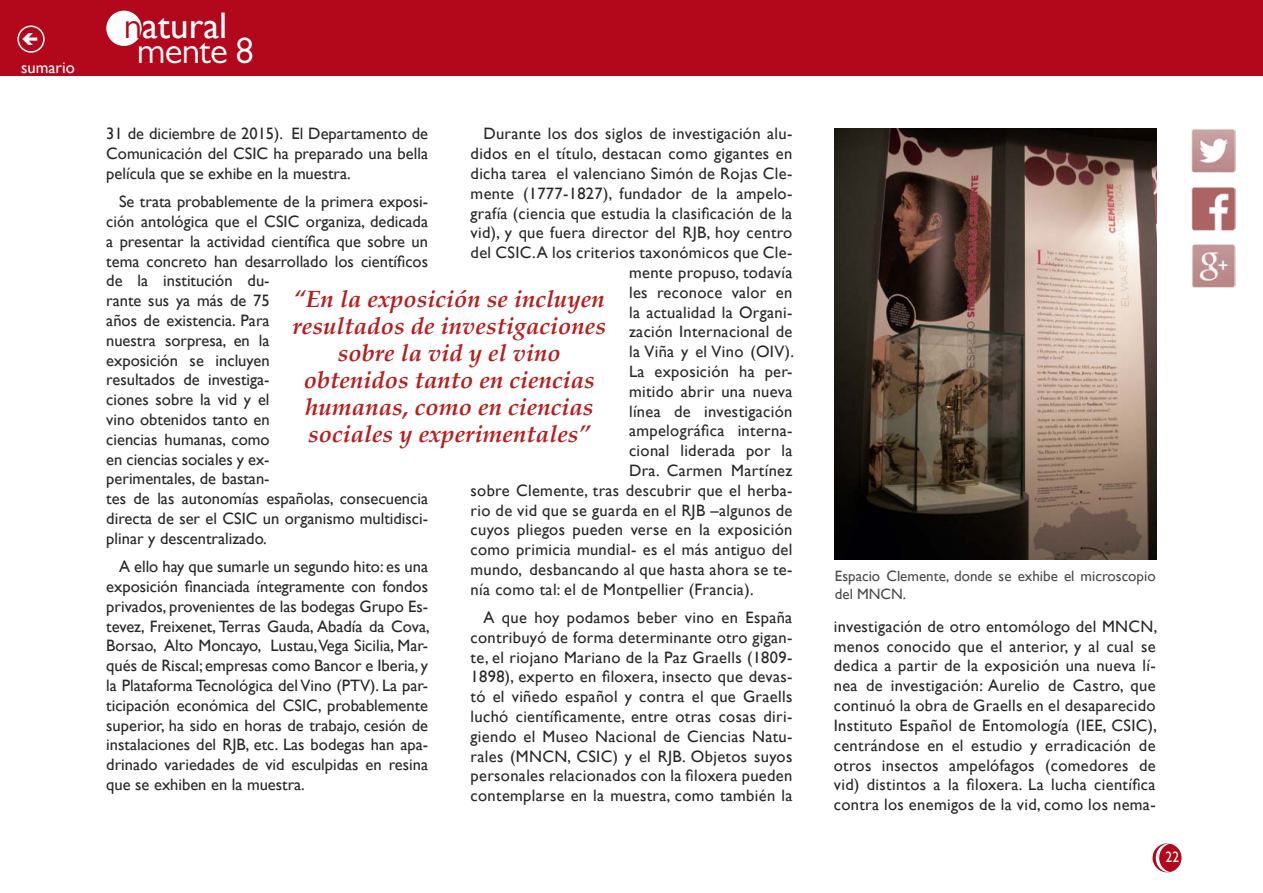
<style>
.page{position:relative;width:1263px;height:893px;background:#fff}
.page>*{position:absolute;margin:0;border:0;box-sizing:border-box;transform-origin:0 0}
.t1{font:37.05px "Gill Sans";color:#fff}
.t2{font:37.05px "Gill Sans MT Pro";letter-spacing:-.02em;color:#fff}
.t3{font:italic 700 24px/27px "Palatino";color:#b61f1f;text-align:center}
.t4{font:16.5px/19.8px "Gill Sans";letter-spacing:.02em;color:#282829;text-align:justify}
.t5{font:16.5px/19.8px "Gill Sans";color:#282829}
.t6{font:16.5px "Gill Sans";color:#fff}
.t7{font:15px/18px "Gill Sans";color:#4b4b4d}
.t8{font:15px "Gill Sans";color:#fff;scale:.9 1}
.s1{font-family:"Gill Sans MT Pro";color:#b3071b}
</style>
<div class="page">
<div style="left:1153px;top:844px;width:28px;height:28px;background:#b3071b;border-radius:50%"></div>
<div style="left:1152px;top:843px;width:29px;height:29px;border:2px solid #b3071b;border-radius:50%"></div>
<div style="left:0;top:0;width:1263px;height:76px;background:#b3071b"></div>
<div style="left:107px;top:11px;width:34px;height:34px;background:#fff;border-radius:50%"></div>
<div style="left:106px;top:11px;width:36px;height:35px;border:2px solid #fff;border-radius:50%"></div>
<svg style="left:1156px;top:843px;width:15px;height:29px"></svg>
<div style="left:17px;top:26px;width:28px;height:27px;border:2px solid #fff;border-radius:50%"></div>
<img style="left:1191px;top:187px;width:44px;height:43px">
<img style="left:1191px;top:129px;width:44px;height:44px">
<img style="left:1191px;top:244px;width:44px;height:44px">
<img style="left:835px;top:129px;width:322px;height:431px">
<p class="t6" style="left:21px;top:58px;width:55px">sumario</p>
<h1 class="t1" style="left:124px;top:4px;width:105px"><span class="s1">n</span>atural</h1>
<h1 class="t2" style="left:137px;top:28px;width:119px">mente 8</h1>
<p class="t4" style="left:483px;top:124px;width:311px">Durante los dos siglos de investigación alu-</p>
<p class="t4" style="left:471px;top:144px;width:323px">didos en el título, destacan como gigantes en</p>
<p class="t4" style="left:471px;top:164px;width:323px">dicha tarea el valenciano Simón de Rojas Cle-</p>
<p class="t4" style="left:471px;top:184px;width:323px">mente (1777-1827), fundador de la ampelo-</p>
<p class="t4" style="left:471px;top:203px;width:323px">grafía (ciencia que estudia la clasificación de la</p>
<p class="t4" style="left:471px;top:223px;width:323px">vid), y que fuera director del RJB, hoy centro</p>
<p class="t4" style="left:471px;top:243px;width:323px">del CSIC. A los criterios taxonómicos que Cle-</p>
<p class="t4" style="left:629px;top:263px;width:165px">mente propuso, todavía</p>
<p class="t4" style="left:629px;top:283px;width:165px">les reconoce valor en</p>
<p class="t4" style="left:629px;top:302px;width:165px">la actualidad la Organi-</p>
<p class="t4" style="left:629px;top:322px;width:165px">zación Internacional de</p>
<p class="t4" style="left:629px;top:342px;width:166px">la Viña y el Vino (OIV).</p>
<p class="t4" style="left:629px;top:362px;width:165px">La exposición ha per-</p>
<p class="t4" style="left:629px;top:382px;width:165px">mitido abrir una nueva</p>
<p class="t4" style="left:629px;top:401px;width:165px">línea de investigación</p>
<p class="t4" style="left:629px;top:421px;width:165px">ampelográfica interna-</p>
<p class="t4" style="left:629px;top:441px;width:165px">cional liderada por la</p>
<p class="t4" style="left:629px;top:461px;width:165px">Dra. Carmen Martínez</p>
<p class="t4" style="left:471px;top:481px;width:323px">sobre Clemente, tras descubrir que el herba-</p>
<p class="t4" style="left:471px;top:500px;width:323px">rio de vid que se guarda en el RJB –algunos de</p>
<p class="t4" style="left:471px;top:520px;width:323px">cuyos pliegos pueden verse en la exposición</p>
<p class="t4" style="left:471px;top:540px;width:323px">como primicia mundial- es el más antiguo del</p>
<p class="t4" style="left:471px;top:560px;width:323px">mundo, desbancando al que hasta ahora se te-</p>
<p class="t4" style="left:471px;top:580px;width:284px">nía como tal: el de Montpellier (Francia).</p>
<p class="t4" style="left:471px;top:608px;width:323px;text-indent:13px">A que hoy podamos beber vino en España contribuyó de forma determinante otro gigan&shy;te, el riojano Mariano de la Paz Graells (1809- 1898), experto en filoxera, insecto que devas&shy;tó el viñedo español y contra el que Graells luchó científicamente, entre otras cosas diri&shy;giendo el Museo Nacional de Ciencias Natu&shy;rales (MNCN, CSIC) y el RJB. Objetos suyos personales relacionados con la filoxera pueden contemplarse en la muestra, como también la</p>
<p class="t4" style="left:106px;top:124px;width:323px">31 de diciembre de 2015). El Departamento de Comunicación del CSIC ha preparado una bella película que se exhibe en la muestra.</p>
<p class="t5" style="left:106px;top:192px;width:323px;text-indent:13px">Se trata probablemente de la primera exposi&shy;ción antológica que el CSIC organiza, dedicada a presentar la actividad científica que sobre un tema concreto han desarrollado los científicos de la institución du-<br>rante sus ya más de 75<br>años de existencia. Para<br>nuestra sorpresa, en la<br>exposición se incluyen<br>resultados de investiga-<br>ciones sobre la vid y el<br>vino obtenidos tanto en<br>ciencias humanas, como<br>en ciencias sociales y ex-<br>perimentales, de bastan-<br>tes de las autonomías españolas, consecuencia directa de ser el CSIC un organismo multidisci&shy;plinar y descentralizado.</p>
<p class="t4" style="left:106px;top:557px;width:325px;text-indent:13px">A ello hay que sumarle un segundo hito: es una exposición financiada íntegramente con fondos privados, provenientes de las bodegas Grupo Es&shy;tevez, Freixenet, Terras Gauda, Abadía da Cova, Borsao, Alto Moncayo, Lustau, Vega Sicilia, Mar&shy;qués de Riscal; empresas como Bancor e Iberia, y la Plataforma Tecnológica del Vino (PTV). La par&shy;ticipación económica del CSIC, probablemente superior, ha sido en horas de trabajo, cesión de instalaciones del RJB, etc. Las bodegas han apa&shy;drinado variedades de vid esculpidas en resina que se exhiben en la muestra.</p>
<h2 class="t3" style="left:293px;top:286px;width:315px">“En la exposición se incluyen resultados de investigaciones sobre la vid y el vino obtenidos tanto en ciencias humanas, como en ciencias sociales y experimentales”</h2>
<p class="t7" style="left:835px;top:567px;width:322px">Espacio Clemente, donde se exhibe el microscopio del MNCN.</p>
<p class="t4" style="left:834px;top:617px;width:325px">investigación de otro entomólogo del MNCN, menos conocido que el anterior, y al cual se dedica a partir de la exposición una nueva lí&shy;nea de investigación: Aurelio de Castro, que continuó la obra de Graells en el desaparecido Instituto Español de Entomología (IEE, CSIC), centrándose en el estudio y erradicación de otros insectos ampelófagos (comedores de vid) distintos a la filoxera. La lucha científica contra los enemigos de la vid, como los nema-</p>
<p class="t8" style="left:1165px;top:849px;width:16px">22</p>
</div>
